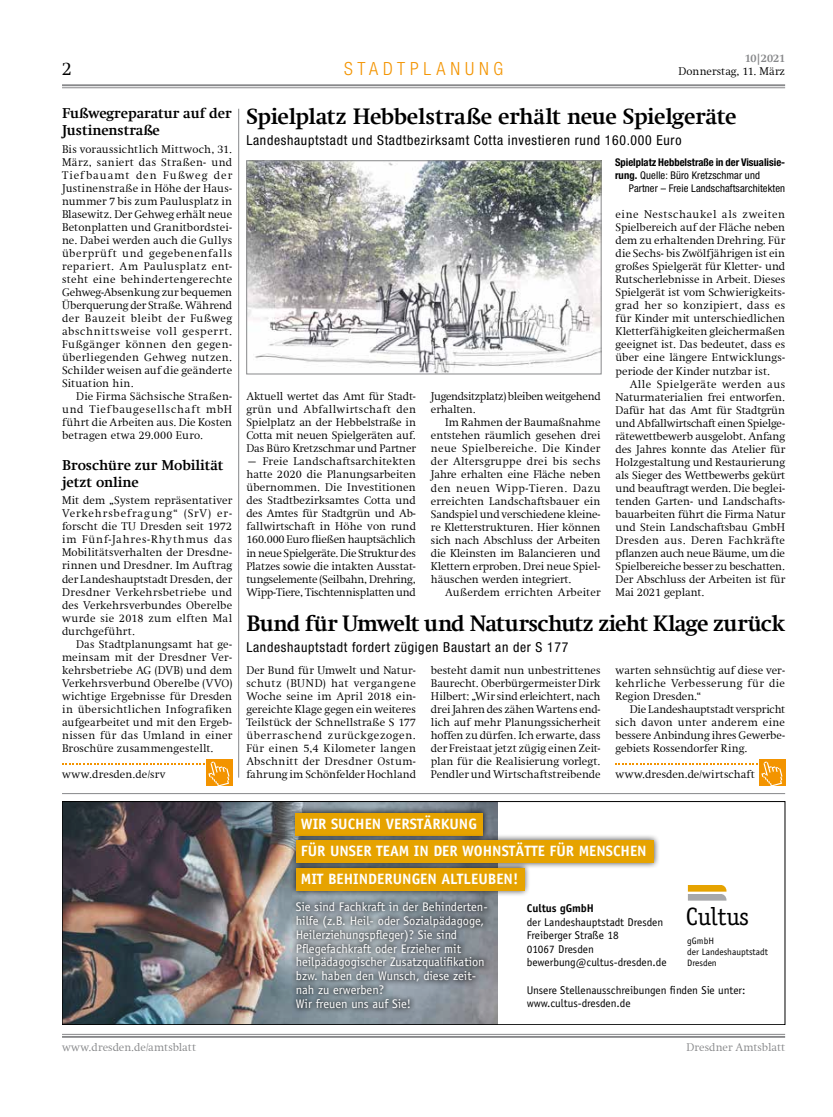
<style>
.page{position:relative;width:833px;height:1117px;background:#fff}
.page>*{position:absolute;margin:0;border:0;box-sizing:border-box;transform-origin:0 0}
.t1{font:25.12px "Officina Serif";letter-spacing:-.015em;color:#000}
.Über-3spaltig{font:700 22.5px "Swift Com";letter-spacing:-.02em;color:#000}
.t2{font:300 18.75px "Swift Com";color:#000}
.Rubriktitel{font:300 condensed 18.12px "Helvetica Neue";letter-spacing:.27em;color:#f39400}
.t3{font:700 15px "Officina Sans";color:#fff}
.Über-1spaltig{font:700 14.38px/16.9px "Swift Com";letter-spacing:-.005em;color:#000}
.Unterüber{font:condensed 13.75px "Helvetica Neue";letter-spacing:.05em;color:#000}
.t4{font:12.5px/13.8px "Officina Sans";color:#fff}
.Fliesstext{font:300 11.25px/13px "Swift Com";color:#000;text-align:justify}
.Fliesstext_Einzug{font:300 11.25px/13px "Swift Com";color:#000;text-align:justify}
.t5{font:11.25px/13.5px "Officina Sans";color:#000}
.Fliesstext-2{font:300 11.25px/13px "Swift Com";letter-spacing:-.025em;color:#000}
.t6{font:300 11.25px "Swift Com";letter-spacing:.005em;color:#87888a}
.Fliesstext_Einzug-2{font:300 11.25px "Swift Com";letter-spacing:.02em;color:#000}
.Fliesstext-3{font:300 11.25px "Swift Com";letter-spacing:.02em;color:#000}
.t7{font:700 11.25px "Swift Com";letter-spacing:-.01em;color:#87888a}
.Bildunterschrift{font:700 condensed 10.62px/13px "Helvetica Neue";color:#000}
.Bildunterschrift-2{font:condensed 10.62px "Helvetica Neue";letter-spacing:.01em;color:#000}
.t8{font:9.25px/11.1px "Officina Sans";color:#000}
.s1{font-weight:400}
.s2{font-weight:700}
</style>
<div class="page">
<hr style="left:62px;top:87px;width:723px;height:1px;background:#87888a">
<hr style="left:62px;top:84px;width:723px;height:2px;background:#87888a">
<hr style="left:62px;top:1033px;width:723px;height:1px;background:#87888a">
<hr style="left:62px;top:1035px;width:723px;height:2px;background:#87888a">
<img style="left:64px;top:803px;width:434px;height:219px">
<div style="left:289px;top:806px;width:200px;height:35px;background:#000;opacity:.75"></div>
<div style="left:296px;top:812px;width:187px;height:23px;background:#e6a300"></div>
<div style="left:289px;top:861px;width:241px;height:35px;background:#000;opacity:.75"></div>
<div style="left:296px;top:867px;width:228px;height:23px;background:#e6a300"></div>
<div style="left:289px;top:833px;width:371px;height:36px;background:#000;opacity:.75"></div>
<div style="left:296px;top:840px;width:357px;height:22px;background:#e6a300"></div>
<div style="left:290px;top:896px;width:203px;height:117px;background:#000;opacity:.75"></div>
<svg style="left:688px;top:885px;width:38px;height:15px"></svg>
<div style="left:62px;top:801px;width:723px;height:223px;border:1px solid #000"></div>
<img style="left:248px;top:162px;width:351px;height:210px">
<div style="left:246px;top:160px;width:355px;height:214px;border:1px solid #87888a"></div>
<div style="left:759px;top:759px;width:26px;height:26px;background:#f39400"></div>
<svg style="left:615px;top:761px;width:167px;height:25px"></svg>
<div style="left:206px;top:759px;width:26px;height:26px;background:#f39400"></div>
<svg style="left:62px;top:761px;width:167px;height:25px"></svg>
<hr style="left:238px;top:109px;width:1px;height:668px;background:#87888a">
<hr style="left:62px;top:793px;width:723px;height:1px;background:#87888a">
<h3 class="t2" style="left:62px;top:58px;width:12px">2</h3>
<p class="Über-1spaltig" style="left:62px;top:105px;width:171px">Fußwegreparatur auf der<br>Justinenstraße</p>
<p class="Fliesstext" style="left:62px;top:143px;width:172px">Bis voraussichtlich Mittwoch, 31.<br>März, saniert das Straßen- und Tiefbauamt den Fußweg der Justinenstraße in Höhe der Haus&shy;nummer 7 bis zum Paulusplatz in Blasewitz. Der Gehweg erhält neue Betonplatten und Granitbordstei&shy;ne. Dabei werden auch die Gullys überprüft und gegebenenfalls repariert. Am Paulusplatz ent&shy;steht eine behindertengerechte Gehweg-Absenkung zur bequemen Überquerung der Straße. Während der Bauzeit bleibt der Fußweg abschnittsweise voll gesperrt.<br>Fußgänger können den gegen&shy;überliegenden Gehweg nutzen.<br>Schilder weisen auf die geänderte Situation hin.</p>
<p class="Fliesstext_Einzug" style="left:62px;top:390px;width:172px;text-indent:14px">Die Firma Sächsische Straßen&shy;und Tiefbaugesellschaft mbH führt die Arbeiten aus. Die Kosten betragen etwa 29.000 Euro.</p>
<p class="Über-1spaltig" style="left:62px;top:456px;width:163px">Broschüre zur Mobilität jetzt online</p>
<p class="Fliesstext" style="left:62px;top:494px;width:172px">Mit dem „System repräsentativer Verkehrsbefragung“ (SrV) er&shy;forscht die TU Dresden seit 1972 im Fünf-Jahres-Rhythmus das Mobilitätsverhalten der Dresdne&shy;rinnen und Dresdner. Im Auftrag der Landeshauptstadt Dresden, der Dresdner Verkehrsbetriebe und des Verkehrsverbundes Oberelbe wurde sie 2018 zum elften Mal durchgeführt.</p>
<p class="Fliesstext_Einzug" style="left:62px;top:637px;width:172px;text-indent:14px">Das Stadtplanungsamt hat ge&shy;meinsam mit der Dresdner Ver&shy;kehrsbetriebe AG (DVB) und dem Verkehrsverbund Oberelbe (VVO) wichtige Ergebnisse für Dresden in übersichtlichen Infografiken aufgearbeitet und mit den Ergeb&shy;nissen für das Umland in einer Broschüre zusammengestellt.</p>
<p class="Fliesstext" style="left:62px;top:767px;width:105px">www.dresden.de/srv</p>
<p class="Rubriktitel" style="left:344px;top:58px;width:161px">STADTPLANUNG</p>
<p class="t7" style="left:744px;top:52px;width:42px">10|2021</p>
<p class="Fliesstext" style="left:678px;top:65px;width:108px">Donnerstag, 11. März</p>
<p class="Über-3spaltig" style="left:246px;top:103px;width:491px">Spielplatz Hebbelstraße erhält neue Spielgeräte</p>
<p class="Unterüber" style="left:246px;top:132px;width:436px">Landeshauptstadt und Stadtbezirksamt Cotta investieren rund 160.000 Euro</p>
<p class="Bildunterschrift" style="left:615px;top:156px;width:172px">Spielplatz Hebbelstraße in der Visualisie&shy;rung. <span class="s1">Quelle: Büro Kretzschmar und</span></p>
<p class="Bildunterschrift-2" style="left:629px;top:182px;width:158px">Partner – Freie Landschaftsarchitekten</p>
<p class="Fliesstext" style="left:246px;top:390px;width:171px">Aktuell wertet das Amt für Stadt&shy;grün und Abfallwirtschaft den Spielplatz an der Hebbelstraße in Cotta mit neuen Spielgeräten auf.<br>Das Büro Kretzschmar und Partner</p>
<p class="Fliesstext" style="left:246px;top:455px;width:171px">– Freie Landschaftsarchitekten hatte 2020 die Planungsarbeiten übernommen. Die Investitionen des Stadtbezirksamtes Cotta und des Amtes für Stadtgrün und Ab&shy;fallwirtschaft in Höhe von rund 160.000 Euro fließen hauptsächlich in neue Spielgeräte. Die Struktur des Platzes sowie die intakten Ausstat&shy;tungselemente (Seilbahn, Drehring, Wipp-Tiere, Tischtennisplatten und</p>
<p class="Fliesstext-2" style="left:431px;top:390px;width:171px">Jugendsitzplatz) bleiben weitgehend erhalten.</p>
<p class="Fliesstext_Einzug" style="left:431px;top:416px;width:171px;text-indent:14px">Im Rahmen der Baumaßnahme entstehen räumlich gesehen drei neue Spielbereiche. Die Kinder der Altersgruppe drei bis sechs Jahre erhalten eine Fläche neben den neuen Wipp-Tieren. Dazu erreichten Landschaftsbauer ein Sandspiel und verschiedene kleine&shy;re Kletterstrukturen. Hier können sich nach Abschluss der Arbeiten die Kleinsten im Balancieren und Klettern erproben. Drei neue Spiel&shy;häuschen werden integriert.</p>
<p class="Fliesstext_Einzug-2" style="left:445px;top:585px;width:157px">Außerdem errichten Arbeiter</p>
<p class="Fliesstext_Einzug" style="left:615px;top:208px;width:171px">eine Nestschaukel als zweiten Spielbereich auf der Fläche neben dem zu erhaltenden Drehring. Für die Sechs- bis Zwölfjährigen ist ein großes Spielgerät für Kletter- und Rutscherlebnisse in Arbeit. Dieses Spielgerät ist vom Schwierigkeits&shy;grad her so konzipiert, dass es für Kinder mit unterschiedlichen Kletterfähigkeiten gleichermaßen geeignet ist. Das bedeutet, dass es über eine längere Entwicklungs&shy;periode der Kinder nutzbar ist.</p>
<p class="Fliesstext_Einzug" style="left:615px;top:377px;width:171px;text-indent:14px">Alle Spielgeräte werden aus Naturmaterialien frei entworfen.<br>Dafür hat das Amt für Stadtgrün und Abfallwirtschaft einen Spielge&shy;rätewettbewerb ausgelobt. Anfang des Jahres konnte das Atelier für Holzgestaltung und Restaurierung als Sieger des Wettbewerbs gekürt und beauftragt werden. Die beglei&shy;tenden Garten- und Landschafts&shy;bauarbeiten führt die Firma Natur und Stein Landschaftsbau GmbH Dresden aus. Deren Fachkräfte pflanzen auch neue Bäume, um die Spielbereiche besser zu beschatten.<br>Der Abschluss der Arbeiten ist für Mai 2021 geplant.</p>
<p class="Über-3spaltig" style="left:246px;top:610px;width:540px">Bund für Umwelt und Naturschutz zieht Klage zurück</p>
<p class="Unterüber" style="left:246px;top:639px;width:323px">Landeshauptstadt fordert zügigen Baustart an der S 177</p>
<p class="Fliesstext" style="left:246px;top:663px;width:171px">Der Bund für Umwelt und Natur&shy;schutz (BUND) hat vergangene Woche seine im April 2018 ein&shy;gereichte Klage gegen ein weiteres Teilstück der Schnellstraße S 177 überraschend zurückgezogen.<br>Für einen 5,4 Kilometer langen Abschnitt der Dresdner Ostum&shy;fahrung im Schönfelder Hochland</p>
<p class="Fliesstext" style="left:431px;top:663px;width:171px">besteht damit nun unbestrittenes Baurecht. Oberbürgermeister Dirk Hilbert: „Wir sind erleichtert, nach drei Jahren des zähen Wartens end&shy;lich auf mehr Planungssicherheit hoffen zu dürfen. Ich erwarte, dass der Freistaat jetzt zügig einen Zeit&shy;plan für die Realisierung vorlegt.<br>Pendler und Wirtschaftstreibende</p>
<p class="Fliesstext" style="left:615px;top:663px;width:171px">warten sehnsüchtig auf diese ver&shy;kehrliche Verbesserung für die Region Dresden.“</p>
<p class="Fliesstext_Einzug" style="left:615px;top:702px;width:171px;text-indent:14px">Die Landeshauptstadt verspricht sich davon unter anderem eine bessere Anbindung ihres Gewerbe&shy;gebiets Rossendorfer Ring.</p>
<p class="Fliesstext-3" style="left:615px;top:767px;width:141px">www.dresden.de/wirtschaft</p>
<p class="t3" style="left:301px;top:814px;width:178px">WIR SUCHEN VERSTÄRKUNG</p>
<p class="t3" style="left:301px;top:841px;width:347px">FÜR UNSER TEAM IN DER WOHNSTÄTTE FÜR MENSCHEN</p>
<p class="t3" style="left:301px;top:869px;width:219px">MIT BEHINDERUNGEN ALTLEUBEN!</p>
<p class="t4" style="left:296px;top:900px;width:193px">Sie sind Fachkraft in der Behinderten&shy;hilfe (z.B. Heil- oder Sozialpädagoge, Heilerziehungspfleger)? Sie sind Pflege fachkraft oder Erzieher mit heilpädagogischer Zusatzqualifikation bzw. haben den Wunsch, diese zeit&shy;nah zu erwerben?<br>Wir freuen uns auf Sie!</p>
<p class="t5" style="left:527px;top:901px;width:141px"><span class="s2">Cultus gGmbH<br></span>der Landeshauptstadt Dresden<br>Freiberger Straße 18<br>01067 Dresden bewerbung@cultus-dresden.de</p>
<p class="t1" style="left:686px;top:902px;width:64px">Cultus</p>
<p class="t8" style="left:687px;top:934px;width:82px">gGmbH<br>der Landeshauptstadt<br>Dresden</p>
<p class="t5" style="left:527px;top:983px;width:220px">Unsere Stellenausschreibungen finden Sie unter: www.cultus-dresden.de</p>
<p class="t6" style="left:62px;top:1040px;width:135px">www.dresden.de/amtsblatt</p>
<p class="t6" style="left:686px;top:1040px;width:100px">Dresdner Amtsblatt</p>
</div>
